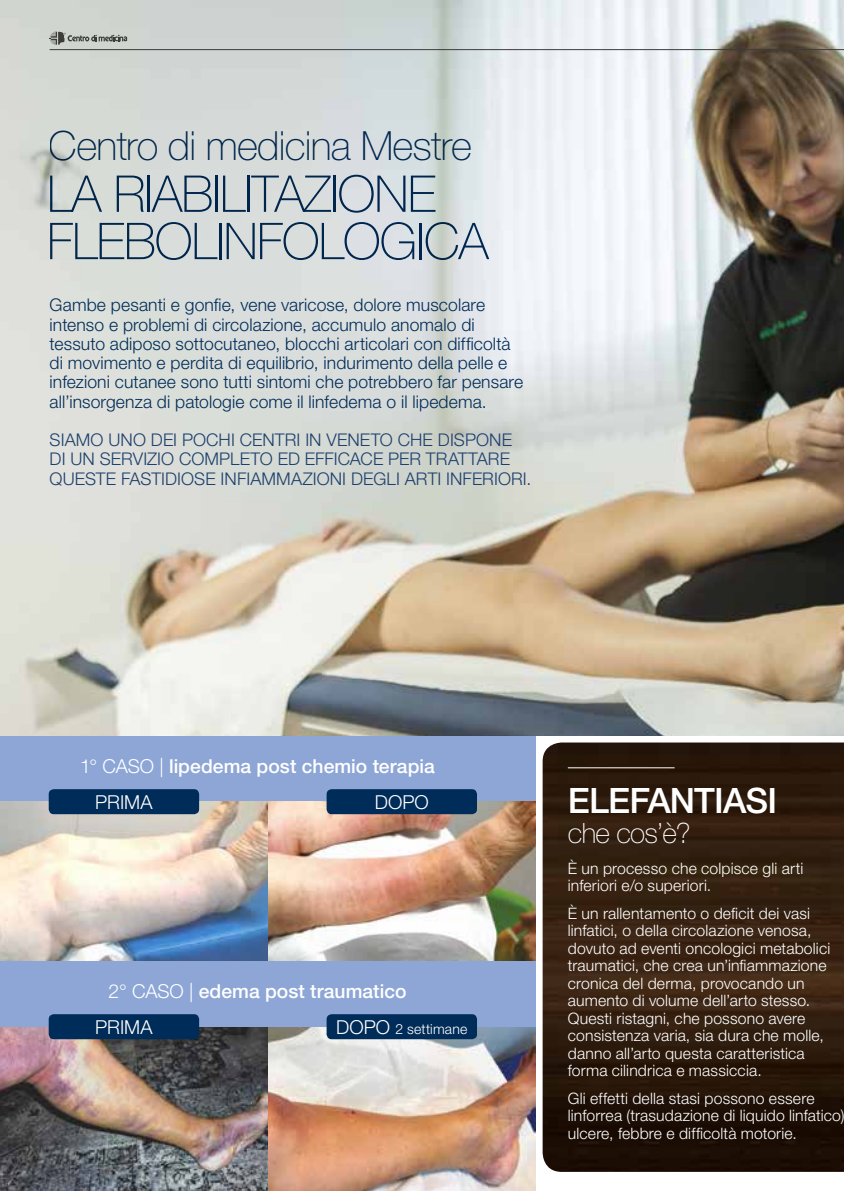
<style>
.page{position:relative;width:844px;height:1191px;background:#fff}
.page>*{position:absolute;margin:0;border:0;box-sizing:border-box;transform-origin:0 0}
.t1{font:100 50.75px/47.2px "Helvetica Neue LT Std";letter-spacing:-.02em;color:#002c59}
.t2{font:100 40.25px "Helvetica Neue LT Std";letter-spacing:-.02em;color:#002c59}
.t3{font:500 35px "Helvetica Neue LT Std";letter-spacing:-.025em;color:#fff}
.t4{font:100 28px "Helvetica Neue LT Std";letter-spacing:-.025em;color:#fff}
.t5{font:500 19.25px "Helvetica Neue LT Std";letter-spacing:.005em;color:#fff}
.t6{font:300 19.25px "Helvetica Neue LT Std";color:#fff}
.t7{font:300 17.5px/19.2px "Helvetica Neue LT Std";letter-spacing:.005em;color:#002c59}
.t8{font:300 17.5px/19.2px "Helvetica Neue LT Std";letter-spacing:.005em;color:#1d406d}
.t9{font:300 15.75px/17.5px "Helvetica Neue LT Std";letter-spacing:.01em;color:#fff}
.t10{font:300 14px "Helvetica Neue LT Std";letter-spacing:.015em;color:#fff}
.s1{font-weight:300}
.s2{font-size:19.25px}
</style>
<div class="page">
<div style="left:0;top:960px;width:535px;height:81px;background:#8da6d6"></div>
<div style="left:0;top:735px;width:535px;height:81px;background:#8da6d6"></div>
<svg style="left:542px;top:742px;width:301px;height:430px;background:#2e1c0e"></svg>
<hr style="left:567px;top:767px;width:107px;height:1px;background:#fff">
<img style="left:0;top:0;width:843px;height:735px">
<img style="left:0;top:801px;width:535px;height:159px">
<img style="left:0;top:1027px;width:535px;height:164px">
<div style="left:326px;top:1014px;width:151px;height:25px;background:#002c59;border-radius:5px"></div>
<div style="left:326px;top:789px;width:151px;height:25px;background:#002c59;border-radius:5px"></div>
<div style="left:49px;top:1014px;width:150px;height:25px;background:#002c59;border-radius:5px"></div>
<div style="left:49px;top:789px;width:150px;height:25px;background:#002c59;border-radius:5px"></div>
<hr style="left:50px;top:49px;width:793px;height:1px;background:#3c3c3b">
<svg style="left:50px;top:32px;width:77px;height:13px"></svg>
<h2 class="t2" style="left:49px;top:123px;width:424px">Centro di medicina Mestre</h2>
<h1 class="t1" style="left:47px;top:170px;width:443px">LA RIABILITAZIONE<br>FLEBOLINFOLOGICA</h1>
<p class="t7" style="left:50px;top:295px;width:475px">Gambe pesanti e gonfie, vene varicose, dolore muscolare intenso e problemi di circolazione, accumulo anomalo di tessuto adiposo sottocutaneo, blocchi articolari con difficoltà di movimento e perdita di equilibrio, indurimento della pelle e infezioni cutanee sono tutti sintomi che potrebbero far pensare all’insorgenza di patologie come il linfedema o il lipedema.</p>
<p class="t8" style="left:50px;top:430px;width:483px">SIAMO UNO DEI POCHI CENTRI IN VENETO CHE DISPONE<br>DI UN SERVIZIO COMPLETO ED EFFICACE PER TRATTARE<br>QUESTE FASTIDIOSE INFIAMMAZIONI DEGLI ARTI INFERIORI.</p>
<p class="t5" style="left:80px;top:754px;width:356px"><span class="s1">1° CASO |</span> lipedema post chemio terapia</p>
<p class="t6" style="left:95px;top:790px;width:59px">PRIMA</p>
<p class="t6" style="left:374px;top:790px;width:55px">DOPO</p>
<p class="t5" style="left:108px;top:979px;width:299px"><span class="s1">2° CASO |</span> edema post traumatico</p>
<p class="t6" style="left:95px;top:1015px;width:59px">PRIMA</p>
<p class="t10" style="left:336px;top:1020px;width:133px"><span class="s2">DOPO</span> 2 settimane</p>
<h3 class="t3" style="left:567px;top:779px;width:211px">ELEFANTIASI</h3>
<h3 class="t4" style="left:567px;top:817px;width:124px">che cos’è?</h3>
<p class="t9" style="left:567px;top:859px;width:237px">È un processo che colpisce gli arti inferiori e/o superiori.</p>
<p class="t9" style="left:567px;top:904px;width:264px">È un rallentamento o deficit dei vasi linfatici, o della circolazione venosa, dovuto ad eventi oncologici metabolici traumatici, che crea un’infiammazione cronica del derma, provocando un aumento di volume dell’arto stesso.<br>Questi ristagni, che possono avere consistenza varia, sia dura che molle, danno all’arto questa caratteristica forma cilindrica e massiccia.</p>
<p class="t9" style="left:567px;top:1089px;width:278px">Gli effetti della stasi possono essere linforrea (trasudazione di liquido linfatico) ulcere, febbre e difficoltà motorie.</p>
</div>
